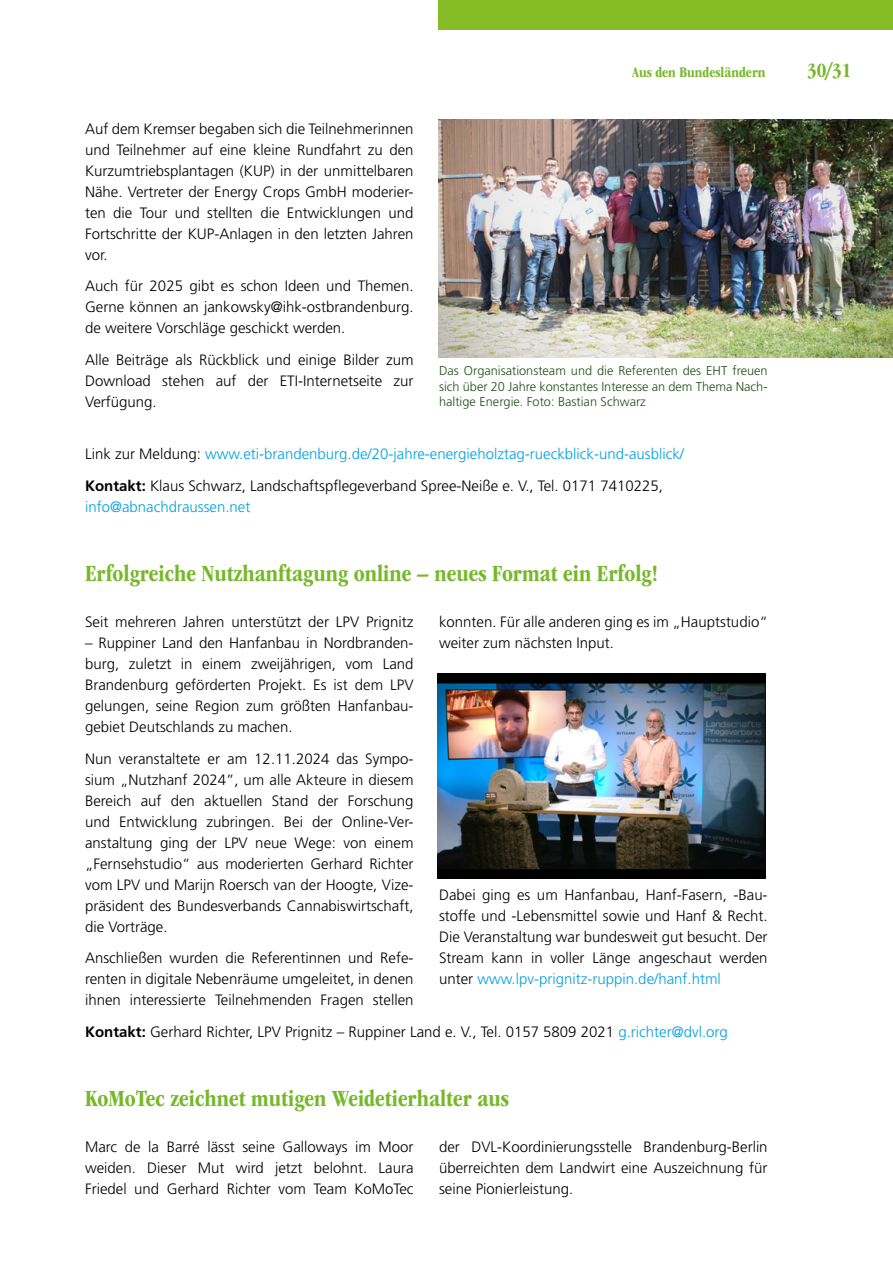
<style>
.page{position:relative;width:893px;height:1263px;background:#fff}
.page>*{position:absolute;margin:0;border:0;box-sizing:border-box;transform-origin:0 0}
.H3_ohne_Inhalt{font:700 condensed 24px "ITC Garamond Std";color:#76b82a}
.t1{font:700 condensed 21px "ITC Garamond Std";color:#76b82a}
.LT_2-Sp{font:300 15px/21px "Frutiger LT Std";color:#000;text-align:justify}
.LT_1-Sp_Kontakt{font:300 15px/21px "Frutiger LT Std";color:#000}
.LT_1-Sp{font:300 15px "Frutiger LT Std";color:#009fe3}
.t2{font:700 condensed 15px "ITC Garamond Std";color:#76b82a}
.BU_-_grün_2sp{font:300 12.75px/15.3px "Frutiger LT Std";color:#205118;text-align:justify}
.s1{color:#000}
.s2{font-weight:700}
.s3{color:#009fe3}
</style>
<div class="page">
<div style="left:438px;top:0;width:455px;height:30px;background:#86bc25"></div>
<img style="left:438px;top:674px;width:327px;height:204px">
<img style="left:439px;top:119px;width:454px;height:238px">
<p class="t2" style="left:632px;top:63px;width:135px">Aus den Bundesländern</p>
<h2 class="t1" style="left:807px;top:58px;width:46px">30/31</h2>
<p class="LT_2-Sp" style="left:85px;top:118px;width:330px">Auf dem Kremser begaben sich die Teilnehmerinnen und Teilnehmer auf eine kleine Rundfahrt zu den Kurzumtriebsplantagen (KUP) in der unmittelbaren Nähe. Vertreter der Energy Crops GmbH moderier&shy;ten die Tour und stellten die Entwicklungen und Fortschritte der KUP-Anlagen in den letzten Jahren vor.</p>
<p class="LT_2-Sp" style="left:85px;top:276px;width:330px">Auch für 2025 gibt es schon Ideen und Themen.<br>Gerne können an jankowsky@ihk-ostbrandenburg. de weitere Vorschläge geschickt werden.</p>
<p class="LT_2-Sp" style="left:85px;top:349px;width:330px">Alle Beiträge als Rückblick und einige Bilder zum Download stehen auf der ETI-Internetseite zur Verfügung.</p>
<p class="BU_-_grün_2sp" style="left:439px;top:363px;width:330px">Das Organisationsteam und die Referenten des EHT freuen sich über 20 Jahre konstantes Interesse an dem Thema Nach&shy;haltige Energie. Foto: Bastian Schwarz</p>
<p class="LT_1-Sp" style="left:85px;top:446px;width:600px"><span class="s1">Link zur Meldung:</span> www.eti-brandenburg.de/20-jahre-energieholztag-rueckblick-und-ausblick/</p>
<p class="LT_1-Sp_Kontakt" style="left:85px;top:475px;width:579px"><span class="s2">Kontakt:</span> Klaus Schwarz, Landschaftspflegeverband Spree-Neiße e. V., Tel. 0171 7410225, <span class="s3">info@abnachdraussen.net</span></p>
<h1 class="H3_ohne_Inhalt" style="left:85px;top:560px;width:574px">Erfolgreiche Nutzhanftagung online – neues Format ein Erfolg!</h1>
<p class="LT_2-Sp" style="left:85px;top:612px;width:330px">Seit mehreren Jahren unterstützt der LPV Prignitz</p>
<p class="LT_2-Sp" style="left:85px;top:633px;width:330px">– Ruppiner Land den Hanfanbau in Nordbranden&shy;burg, zuletzt in einem zweijährigen, vom Land Brandenburg geförderten Projekt. Es ist dem LPV gelungen, seine Region zum größten Hanfanbau&shy;gebiet Deutschlands zu machen.</p>
<p class="LT_2-Sp" style="left:85px;top:748px;width:330px">Nun veranstaltete er am 12.11.2024 das Sympo&shy;sium „Nutzhanf 2024”, um alle Akteure in diesem Bereich auf den aktuellen Stand der Forschung und Entwicklung zubringen. Bei der Online-Ver&shy;anstaltung ging der LPV neue Wege: von einem „Fernsehstudio“ aus moderierten Gerhard Richter vom LPV und Marijn Roersch van der Hoogte, Vize&shy;präsident des Bundesverbands Cannabiswirtschaft, die Vorträge.</p>
<p class="LT_2-Sp" style="left:85px;top:948px;width:330px">Anschließen wurden die Referentinnen und Refe&shy;renten in digitale Nebenräume umgeleitet, in denen ihnen interessierte Teilnehmenden Fragen stellen</p>
<p class="LT_2-Sp" style="left:439px;top:612px;width:330px">konnten. Für alle anderen ging es im „Hauptstudio“ weiter zum nächsten Input.</p>
<p class="LT_2-Sp" style="left:439px;top:885px;width:330px">Dabei ging es um Hanfanbau, Hanf-Fasern, -Bau&shy;stoffe und -Lebensmittel sowie und Hanf &amp; Recht.<br>Die Veranstaltung war bundesweit gut besucht. Der Stream kann in voller Länge angeschaut werden unter <span class="s3">www.lpv-prignitz-ruppin.de/hanf.html</span></p>
<p class="LT_1-Sp_Kontakt" style="left:85px;top:1021px;width:644px"><span class="s2">Kontakt:</span> Gerhard Richter, LPV Prignitz – Ruppiner Land e. V., Tel. 0157 5809 2021 <span class="s3">g.richter@dvl.org</span></p>
<h1 class="H3_ohne_Inhalt" style="left:85px;top:1085px;width:426px">KoMoTec zeichnet mutigen Weidetierhalter aus</h1>
<p class="LT_2-Sp" style="left:85px;top:1137px;width:330px">Marc de la Barré lässt seine Galloways im Moor weiden. Dieser Mut wird jetzt belohnt. Laura Friedel und Gerhard Richter vom Team KoMoTec</p>
<p class="LT_2-Sp" style="left:439px;top:1137px;width:330px">der DVL-Koordinierungsstelle Brandenburg-Berlin überreichten dem Landwirt eine Auszeichnung für seine Pionierleistung.</p>
</div>
